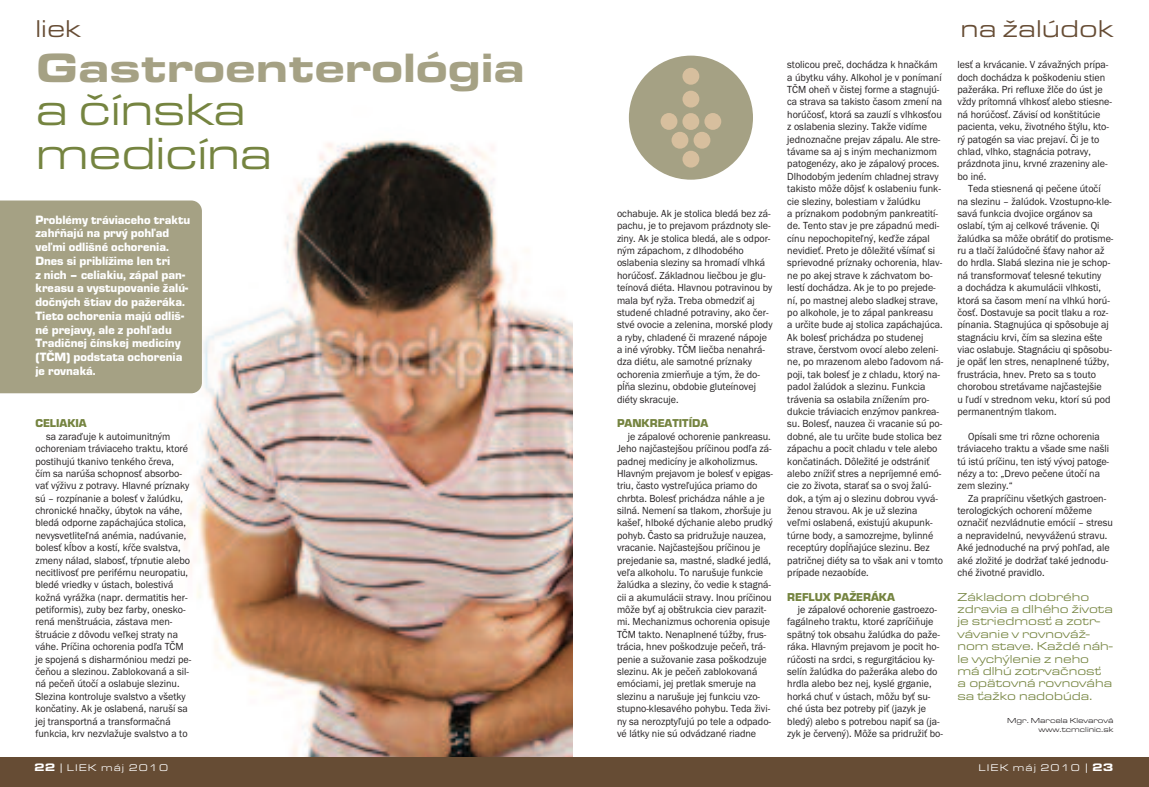
<style>
.page{position:relative;width:1149px;height:787px;background:#fff}
.page>*{position:absolute;margin:0;border:0;box-sizing:border-box;transform-origin:0 0}
.t1{font:expanded 46.25px/43.8px "Eurostile TOT";letter-spacing:-.02em;color:#758440}
.t2{font:900 expanded 42.5px "Eurostile TOT";letter-spacing:-.02em;color:#a5a184}
.t3{font:expanded 25px "Eurostile TOT";color:#664c34}
.t4{font:900 12.5px/13.8px "Eurostile TOT";color:#fff}
.t5{font:expanded 11.88px/12.4px "Eurostile TOT";color:#758440}
.t6{font:900 11.88px "Eurostile TOT";color:#758440}
.t7{font:10.62px/12.4px "Franklin Got Itc TOT Boo";color:#231f20;scale:.95 1}
.t8{font:expanded 10px "Eurostile TOT";letter-spacing:.1em;color:#fff}
.t9{font:expanded 7.5px/9px "Eurostile TOT";color:#231f20;text-align:right}
.s1{font-weight:900;font-size:11.25px}
.s2{font-size:11.25px}
</style>
<div class="page">
<img style="left:144px;top:140px;width:428px;height:616px">
<div style="left:574px;top:756px;width:574px;height:31px;background:#664c34"></div>
<div style="left:0;top:756px;width:574px;height:31px;background:#664c34"></div>
<div style="left:628px;top:56px;width:124px;height:124px;background:#a5a184;border-radius:50%"></div>
<div style="left:682px;top:68px;width:17px;height:17px;background:#d7bf9e;border-radius:50%"></div>
<div style="left:682px;top:91px;width:17px;height:16px;background:#d7bf9e;border-radius:50%"></div>
<div style="left:682px;top:113px;width:17px;height:17px;background:#d7bf9e;border-radius:50%"></div>
<div style="left:682px;top:151px;width:17px;height:16px;background:#d7bf9e;border-radius:50%"></div>
<div style="left:704px;top:113px;width:17px;height:17px;background:#d7bf9e;border-radius:50%"></div>
<div style="left:660px;top:113px;width:17px;height:17px;background:#d7bf9e;border-radius:50%"></div>
<div style="left:671px;top:132px;width:17px;height:17px;background:#d7bf9e;border-radius:50%"></div>
<div style="left:693px;top:132px;width:17px;height:17px;background:#d7bf9e;border-radius:50%"></div>
<div style="left:0;top:200px;width:202px;height:193px;background:#a5a184"></div>
<h3 class="t3" style="left:35px;top:14px;width:47px">liek</h3>
<h2 class="t2" style="left:35px;top:42px;width:491px">Gastroenterológia</h2>
<h1 class="t1" style="left:35px;top:87px;width:239px">a čínska medicína</h1>
<p class="t4" style="left:35px;top:212px;width:156px">Problémy tráviaceho traktu zahŕňajú na prvý pohľad veľmi odlišné ochorenia.<br>Dnes si priblížime len tri<br>z nich – celiakiu, zápal pan&shy;kreasu a vystupovanie žalú&shy;dočných štiav do pažeráka.<br>Tieto ochorenia majú odliš&shy;né prejavy, ale z pohľadu<br>Tradičnej čínskej medicíny (TČM) podstata ochorenia je rovnaká.</p>
<p class="t6" style="left:35px;top:416px;width:53px">CELIAKIA</p>
<p class="t7" style="left:35px;top:430px;width:165px;text-indent:11px">sa zaraďuje k autoimunitným ochoreniam tráviaceho traktu, ktoré postihujú tkanivo tenkého čreva, čím sa narúša schopnosť absorbo&shy;vať výživu z potravy. Hlavné príznaky sú – rozpínanie a bolesť v žalúdku, chronické hnačky, úbytok na váhe, bledá odporne zapáchajúca stolica, nevysvetliteľná anémia, nadúvanie, bolesť kĺbov a kostí, kŕče svalstva, zmeny nálad, slabosť, tŕpnutie alebo necitlivosť pre periférnu neuropatiu, bledé vriedky v ústach, bolestivá kožná vyrážka (napr. dermatitis her&shy;petiformis), zuby bez farby, onesko&shy;rená menštruácia, zástava men&shy;štruácie z dôvodu veľkej straty na váhe. Príčina ochorenia podľa TČM je spojená s disharmóniou medzi pe&shy;čeňou a slezinou. Zablokovaná a sil&shy;ná pečeň útočí a oslabuje slezinu.<br>Slezina kontroluje svalstvo a všetky končatiny. Ak je oslabená, naruší sa jej transportná a transformačná funkcia, krv nezvlažuje svalstvo a to</p>
<p class="t8" style="left:34px;top:761px;width:135px"><span class="s1">22</span> <span class="s2">|</span> LIEK máj 2010</p>
<p class="t7" style="left:617px;top:207px;width:165px">ochabuje. Ak je stolica bledá bez zá&shy;pachu, je to prejavom prázdnoty sle&shy;ziny. Ak je stolica bledá, ale s odpor&shy;ným zápachom, z dlhodobého oslabenia sleziny sa hromadí vlhká horúčosť. Základnou liečbou je glu&shy;teínová diéta. Hlavnou potravinou by mala byť ryža. Treba obmedziť aj studené chladné potraviny, ako čer&shy;stvé ovocie a zelenina, morské plody a ryby, chladené či mrazené nápoje a iné výrobky. TČM liečba nenahrá&shy;dza diétu, ale samotné príznaky ochorenia zmierňuje a tým, že do&shy;pĺňa slezinu, obdobie gluteínovej diéty skracuje.</p>
<p class="t6" style="left:617px;top:416px;width:93px">PANKREATITÍDA</p>
<p class="t7" style="left:617px;top:430px;width:165px;text-indent:11px">je zápalové ochorenie pankreasu.<br>Jeho najčastejšou príčinou podľa zá&shy;padnej medicíny je alkoholizmus.<br>Hlavným prejavom je bolesť v epigas&shy;triu, často vystreľujúca priamo do chrbta. Bolesť prichádza náhle a je silná. Nemení sa tlakom, zhoršuje ju kašeľ, hlboké dýchanie alebo prudký pohyb. Často sa pridružuje nauzea, vracanie. Najčastejšou príčinou je prejedanie sa, mastné, sladké jedlá, veľa alkoholu. To narušuje funkcie žalúdka a sleziny, čo vedie k stagná&shy;cii a akumulácii stravy. Inou príčinou môže byť aj obštrukcia ciev parazit&shy;mi. Mechanizmus ochorenia opisuje TČM takto. Nenaplnené túžby, frus&shy;trácia, hnev poškodzuje pečeň, trá&shy;penie a sužovanie zasa poškodzuje slezinu. Ak je pečeň zablokovaná emóciami, jej pretlak smeruje na slezinu a narušuje jej funkciu vzo&shy;stupno-klesavého pohybu. Teda živi&shy;ny sa nerozptyľujú po tele a odpado&shy;vé látky nie sú odvádzané riadne</p>
<p class="t7" style="left:787px;top:58px;width:166px">stolicou preč, dochádza k hnačkám a úbytku váhy. Alkohol je v ponímaní TČM oheň v čistej forme a stagnujú&shy;ca strava sa takisto časom zmení na horúčosť, ktorá sa zauzlí s vlhkosťou z oslabenia sleziny. Takže vidíme jednoznačne prejav zápalu. Ale stre&shy;távame sa aj s iným mechanizmom patogenézy, ako je zápalový proces.<br>Dlhodobým jedením chladnej stravy takisto môže dôjsť k oslabeniu funk&shy;cie sleziny, bolestiam v žalúdku<br>a príznakom podobným pankreatití&shy;de. Tento stav je pre západnú medi&shy;cínu nepochopiteľný, keďže zápal nevidieť. Preto je dôležité všímať si sprievodné príznaky ochorenia, hlav&shy;ne po akej strave k záchvatom bo&shy;lestí dochádza. Ak je to po prejede&shy;ní, po mastnej alebo sladkej strave, po alkohole, je to zápal pankreasu<br>a určite bude aj stolica zapáchajúca.<br>Ak bolesť prichádza po studenej strave, čerstvom ovocí alebo zeleni&shy;ne, po mrazenom alebo ľadovom ná&shy;poji, tak bolesť je z chladu, ktorý na&shy;padol žalúdok a slezinu. Funkcia trávenia sa oslabila znížením pro&shy;dukcie tráviacich enzýmov pankrea&shy;su. Bolesť, nauzea či vracanie sú po&shy;dobné, ale tu určite bude stolica bez zápachu a pocit chladu v tele alebo končatinách. Dôležité je odstrániť alebo znížiť stres a nepríjemné emó&shy;cie zo života, starať sa o svoj žalú&shy;dok, a tým aj o slezinu dobrou vyvá&shy;ženou stravou. Ak je už slezina veľmi oslabená, existujú akupunk&shy;túrne body, a samozrejme, bylinné receptúry dopĺňajúce slezinu. Bez patričnej diéty sa to však ani v tomto prípade nezaobíde.</p>
<p class="t6" style="left:787px;top:589px;width:109px">REFLUX PAŽERÁKA</p>
<p class="t7" style="left:787px;top:603px;width:165px;text-indent:11px">je zápalové ochorenie gastroezo&shy;fagálneho traktu, ktoré zapríčiňuje spätný tok obsahu žalúdka do paže&shy;ráka. Hlavným prejavom je pocit ho&shy;rúčosti na srdci, s regurgitáciou ky&shy;selín žalúdka do pažeráka alebo do hrdla alebo bez nej, kyslé grganie, horká chuť v ústach, môžu byť su&shy;ché ústa bez potreby piť (jazyk je bledý) alebo s potrebou napiť sa (ja&shy;zyk je červený). Môže sa pridružiť bo-</p>
<h3 class="t3" style="left:960px;top:14px;width:154px">na žalúdok</h3>
<p class="t7" style="left:957px;top:58px;width:164px">lesť a krvácanie. V závažných prípa&shy;doch dochádza k poškodeniu stien pažeráka. Pri refluxe žlče do úst je vždy prítomná vlhkosť alebo stiesne&shy;ná horúčosť. Závisí od konštitúcie pacienta, veku, životného štýlu, kto&shy;rý patogén sa viac prejaví. Či je to chlad, vlhko, stagnácia potravy, prázdnota jinu, krvné zrazeniny ale&shy;bo iné.</p>
<p class="t7" style="left:957px;top:182px;width:166px;text-indent:11px">Teda stiesnená qi pečene útočí na slezinu – žalúdok. Vzostupno-kle&shy;savá funkcia dvojice orgánov sa oslabí, tým aj celkové trávenie. Qi žalúdka sa môže obrátiť do protisme&shy;ru a tlačí žalúdočné šťavy nahor až do hrdla. Slabá slezina nie je schop&shy;ná transformovať telesné tekutiny<br>a dochádza k akumulácii vlhkosti, ktorá sa časom mení na vlhkú horú&shy;čosť. Dostavuje sa pocit tlaku a roz&shy;pínania. Stagnujúca qi spôsobuje aj stagnáciu krvi, čím sa slezina ešte viac oslabuje. Stagnáciu qi spôsobu&shy;je opäť len stres, nenaplnené túžby, frustrácia, hnev. Preto sa s touto chorobou stretávame najčastejšie<br>u ľudí v strednom veku, ktorí sú pod permanentným tlakom.</p>
<p class="t7" style="left:957px;top:430px;width:161px;text-indent:11px">Opísali sme tri rôzne ochorenia tráviaceho traktu a všade sme našli tú istú príčinu, ten istý vývoj patoge&shy;nézy a to: „Drevo pečene útočí na zem sleziny.“</p>
<p class="t7" style="left:957px;top:492px;width:165px;text-indent:11px">Za prapríčinu všetkých gastroen&shy;terologických ochorení môžeme označiť nezvládnutie emócií – stresu a nepravidelnú, nevyváženú stravu.<br>Aké jednoduché na prvý pohľad, ale aké zložité je dodržať také jednodu&shy;ché životné pravidlo.</p>
<p class="t5" style="left:957px;top:590px;width:157px">Základom dobrého zdravia a dlhého života je striedmosť a zotr&shy;vávanie v rovnováž&shy;nom stave. Každé náh&shy;le vychýlenie z neho má dlhú zotrvačnosť<br>a opätovná rovnováha sa ťažko nadobúda.</p>
<p class="t9" style="left:1006px;top:715px;width:108px">Mgr. Marcela Klevarová www.tcmclinic.sk</p>
<p class="t8" style="left:978px;top:761px;width:136px">LIEK máj 2010 <span class="s2">|</span> <span class="s1">23</span></p>
</div>
